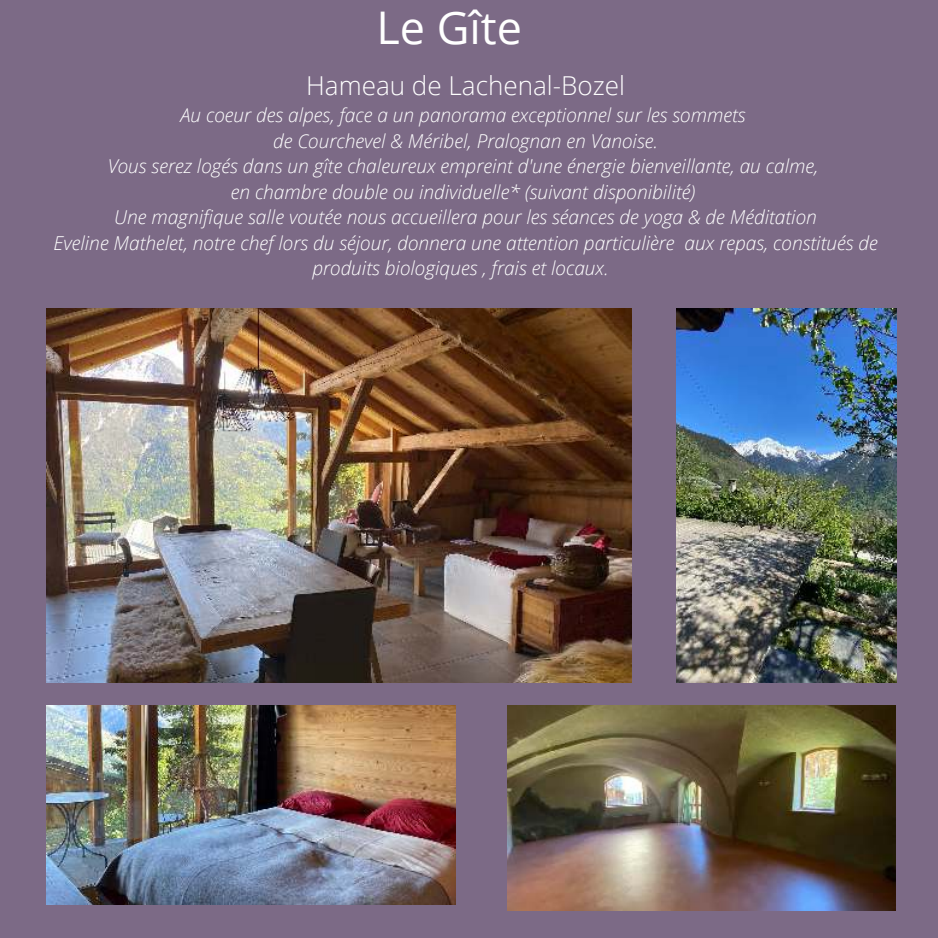
<style>
.page{position:relative;width:938px;height:938px;background:#7c6a86}
.page>*{position:absolute;margin:0;border:0;box-sizing:border-box;transform-origin:0 0}
.t1{font:45px "Open Sans";color:#fff}
.t2{font:300 26px "Open Sans";color:#fff}
.t3{font:italic 300 19.25px/25.5px "Open Sans";color:#fff;text-align:center}
.t4{font:italic 300 19px/25.5px "Open Sans";color:#fff;text-align:center}
</style>
<div class="page">
<img style="left:47px;top:309px;width:585px;height:373px">
<img style="left:507px;top:705px;width:388px;height:205px">
<img style="left:47px;top:705px;width:408px;height:199px">
<img style="left:676px;top:309px;width:220px;height:373px">
<h1 class="t1" style="left:376px;top:-3px;width:147px">Le Gîte</h1>
<h2 class="t2" style="left:306px;top:68px;width:320px">Hameau de Lachenal-Bozel</h2>
<p class="t3" style="left:108px;top:102px;width:712px">Au coeur des alpes, face a un panorama exceptionnel sur les sommets<br>de Courchevel &amp; Méribel, Pralognan en Vanoise.<br>Vous serez logés dans un gîte chaleureux empreint d'une énergie bienveillante, au calme, en chambre double ou individuelle* (suivant disponibilité)<br>Une magnifique salle voutée nous accueillera pour les séances de yoga &amp; de Méditation</p>
<p class="t4" style="left:53px;top:229px;width:825px">Eveline Mathelet, notre chef lors du séjour, donnera une attention particulière aux repas, constitués de produits biologiques , frais et locaux.</p>
</div>
